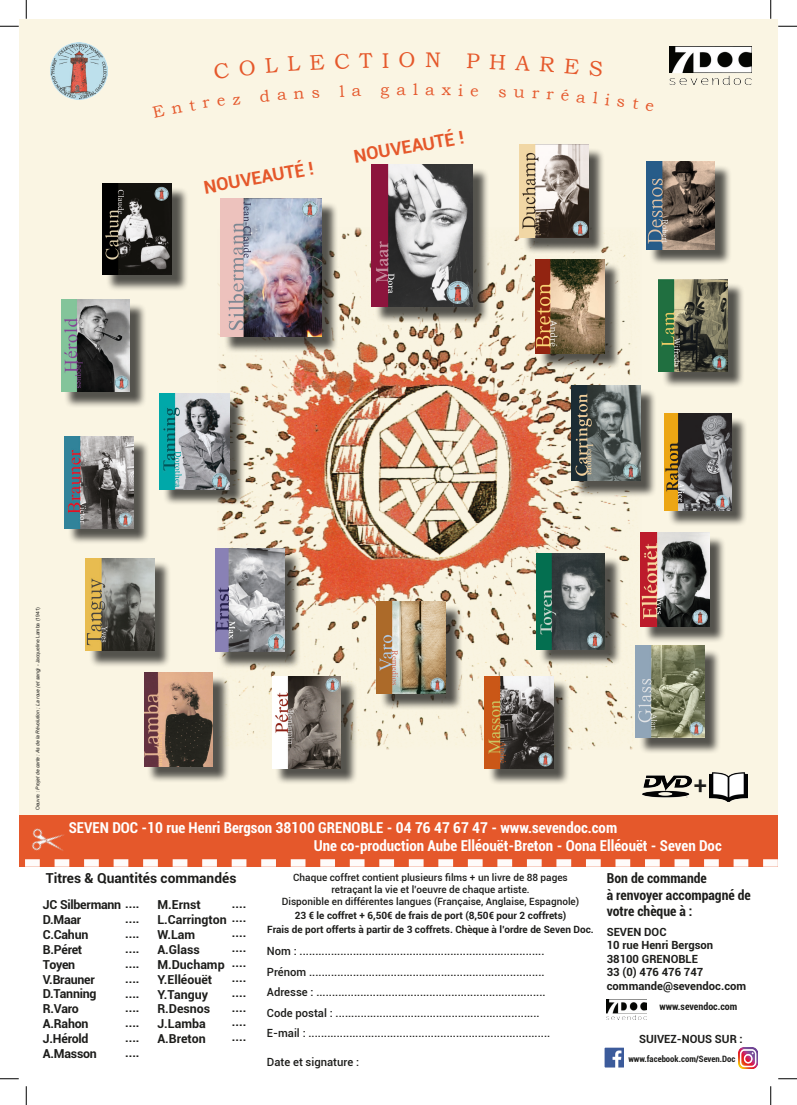
<style>
.page{position:relative;width:797px;height:1105px;background:#fff}
.page>*{position:absolute;margin:0;border:0;box-sizing:border-box;transform-origin:0 0}
.t1{font:500 23.75px "Roboto";color:#1d1d1b}
.t2{font:21.25px "Bookman Old Style";color:#e5582b}
.t3{font:700 17.88px "Roboto";color:#e5582b}
.t4{font:16.25px "Bookman Old Style";color:#e5582b}
.t5{font:700 condensed 15px "Roboto";color:#fff}
.t6{font:700 condensed 13.75px/16.5px "Roboto";color:#1d1d1b}
.t7{font:700 13.75px "Roboto";color:#1d1d1b}
.t8{font:700 12.38px "Roboto";letter-spacing:-.02em;color:#1d1d1b}
.t9{font:700 12.38px "Roboto";color:#1d1d1b}
.t10{font:500 11.25px "Roboto";color:#1d1d1b}
.t11{font:700 11.25px "Roboto";color:#1d1d1b}
.t12{font:500 10px "Roboto";color:#1d1d1b}
.t13{font:700 10px "Roboto";color:#1d1d1b}
.t14{font:700 condensed 10px "Roboto";color:#1d1d1b}
.t15{font:700 condensed 8.75px "Roboto";color:#1d1d1b}
.t16{font:italic 5px "Arial";color:#1d1d1b}
.s1{font-style:normal}
</style>
<div class="page">
<div style="left:19px;top:19px;width:758px;height:820px;background:#faf5e3"></div>
<img style="left:217px;top:227px;width:424px;height:522px">
<img style="left:51px;top:42px;width:37px;height:57px">
<img style="left:710px;top:46px;width:41px;height:38px">
<div style="left:19px;top:815px;width:758px;height:51px;background:#e5582b"></div>
<svg style="left:19px;top:859px;width:758px;height:8px"></svg>
<img style="left:607px;top:1000px;width:39px;height:20px">
<img style="left:642px;top:775px;width:50px;height:23px">
<img style="left:710px;top:772px;width:37px;height:30px">
<img style="left:22px;top:828px;width:52px;height:37px">
<div style="left:88px;top:19px;width:622px;height:177px;background:#fff;opacity:.95"></div>
<div style="left:146px;top:19px;width:527px;height:144px;background:#faf5e3"></div>
<div style="left:667px;top:417px;width:81px;height:110px;background:#1d1d1b;opacity:.75"></div>
<img style="left:664px;top:414px;width:67px;height:96px">
<div style="left:68px;top:440px;width:82px;height:105px;background:#1d1d1b;opacity:.75"></div>
<img style="left:64px;top:436px;width:69px;height:92px">
<div style="left:64px;top:303px;width:83px;height:106px;background:#1d1d1b;opacity:.75"></div>
<img style="left:61px;top:300px;width:69px;height:92px">
<div style="left:219px;top:552px;width:82px;height:117px;background:#1d1d1b;opacity:.75"></div>
<img style="left:215px;top:549px;width:69px;height:103px">
<div style="left:638px;top:648px;width:83px;height:107px;background:#1d1d1b;opacity:.75"></div>
<img style="left:635px;top:645px;width:69px;height:93px">
<div style="left:88px;top:561px;width:83px;height:107px;background:#1d1d1b;opacity:.75"></div>
<img style="left:85px;top:558px;width:69px;height:93px">
<div style="left:147px;top:676px;width:83px;height:107px;background:#1d1d1b;opacity:.75"></div>
<img style="left:144px;top:672px;width:69px;height:94px">
<div style="left:649px;top:165px;width:82px;height:101px;background:#1d1d1b;opacity:.75"></div>
<img style="left:646px;top:161px;width:69px;height:88px">
<div style="left:662px;top:282px;width:82px;height:106px;background:#1d1d1b;opacity:.75"></div>
<img style="left:659px;top:279px;width:68px;height:92px">
<div style="left:487px;top:680px;width:83px;height:106px;background:#1d1d1b;opacity:.75"></div>
<img style="left:484px;top:677px;width:69px;height:92px">
<div style="left:380px;top:605px;width:82px;height:106px;background:#1d1d1b;opacity:.75"></div>
<img style="left:377px;top:601px;width:69px;height:93px">
<div style="left:539px;top:557px;width:82px;height:109px;background:#1d1d1b;opacity:.75"></div>
<img style="left:536px;top:554px;width:69px;height:95px">
<div style="left:275px;top:680px;width:82px;height:105px;background:#1d1d1b;opacity:.75"></div>
<img style="left:272px;top:677px;width:69px;height:91px">
<div style="left:644px;top:535px;width:82px;height:108px;background:#1d1d1b;opacity:.75"></div>
<img style="left:640px;top:532px;width:69px;height:95px">
<div style="left:539px;top:263px;width:82px;height:107px;background:#1d1d1b;opacity:.75"></div>
<img style="left:535px;top:260px;width:69px;height:93px">
<div style="left:522px;top:147px;width:83px;height:107px;background:#1d1d1b;opacity:.75"></div>
<img style="left:519px;top:144px;width:69px;height:93px">
<div style="left:106px;top:186px;width:82px;height:106px;background:#1d1d1b;opacity:.75"></div>
<img style="left:103px;top:183px;width:69px;height:92px">
<div style="left:574px;top:388px;width:83px;height:110px;background:#1d1d1b;opacity:.75"></div>
<img style="left:571px;top:385px;width:69px;height:96px">
<div style="left:162px;top:397px;width:84px;height:109px;background:#1d1d1b;opacity:.75"></div>
<img style="left:159px;top:394px;width:70px;height:95px">
<div style="left:374px;top:168px;width:115px;height:155px;background:#1d1d1b;opacity:.75"></div>
<img style="left:371px;top:165px;width:102px;height:141px">
<div style="left:223px;top:201px;width:115px;height:152px;background:#1d1d1b;opacity:.75"></div>
<img style="left:220px;top:198px;width:102px;height:138px">
<img style="left:604px;top:1048px;width:20px;height:20px">
<img style="left:738px;top:1048px;width:19px;height:20px">
<svg style="left:0;top:25px;width:19px;height:2px"></svg>
<svg style="left:778px;top:25px;width:19px;height:2px"></svg>
<svg style="left:0;top:1078px;width:19px;height:1px"></svg>
<svg style="left:778px;top:1078px;width:19px;height:1px"></svg>
<svg style="left:25px;top:0;width:2px;height:19px"></svg>
<svg style="left:25px;top:1086px;width:2px;height:19px"></svg>
<svg style="left:770px;top:0;width:1px;height:19px"></svg>
<svg style="left:770px;top:1086px;width:1px;height:19px"></svg>
<p class="t2" style="left:398px;top:48px;width:19px">O</p>
<p class="t3" style="left:202px;top:175px;width:113px;rotate:-10deg">NOUVEAUTÉ !</p>
<p class="t4" style="left:396px;top:80px;width:40px">ala</p>
<p class="t3" style="left:352px;top:144px;width:113px;rotate:-10deg">NOUVEAUTÉ !</p>
<p class="t16" style="left:34px;top:810px;width:205px;rotate:-90deg"><span class="s1">Oeuvre :</span> Projet de carte : As de la Révolution ; La roue (et sang) <span class="s1">- Jacqueline Lamba (1941)</span></p>
<p class="t1" style="left:693px;top:769px;width:15px">+</p>
<p class="t5" style="left:69px;top:817px;width:550px">SEVEN DOC -10 rue Henri Bergson 38100 GRENOBLE - 04 76 47 67 47 - www.sevendoc.com</p>
<p class="t5" style="left:314px;top:835px;width:409px">Une co-production Aube Elléouët-Breton - Oona Elléouët - Seven Doc</p>
<p class="t7" style="left:46px;top:868px;width:192px">Titres &amp; Quantités commandés</p>
<p class="t8" style="left:43px;top:896px;width:98px">JC Silbermann ....</p>
<p class="t8" style="left:43px;top:911px;width:40px">D.Maar</p>
<p class="t8" style="left:43px;top:926px;width:47px">C.Cahun</p>
<p class="t8" style="left:43px;top:941px;width:41px">B.Péret</p>
<p class="t8" style="left:43px;top:956px;width:34px">Toyen</p>
<p class="t8" style="left:43px;top:970px;width:53px">V.Brauner</p>
<p class="t8" style="left:43px;top:985px;width:55px">D.Tanning</p>
<p class="t8" style="left:43px;top:1000px;width:37px">R.Varo</p>
<p class="t8" style="left:43px;top:1015px;width:47px">A.Rahon</p>
<p class="t8" style="left:43px;top:1030px;width:47px">J.Hérold</p>
<p class="t8" style="left:43px;top:1045px;width:55px">A.Masson</p>
<p class="t8" style="left:125px;top:910px;width:16px">....</p>
<p class="t8" style="left:125px;top:925px;width:16px">....</p>
<p class="t8" style="left:125px;top:940px;width:16px">....</p>
<p class="t8" style="left:125px;top:955px;width:16px">....</p>
<p class="t8" style="left:125px;top:969px;width:16px">....</p>
<p class="t8" style="left:125px;top:984px;width:16px">....</p>
<p class="t8" style="left:125px;top:999px;width:16px">....</p>
<p class="t8" style="left:125px;top:1014px;width:16px">....</p>
<p class="t8" style="left:125px;top:1029px;width:16px">....</p>
<p class="t8" style="left:125px;top:1044px;width:16px">....</p>
<p class="t8" style="left:157px;top:896px;width:45px">M.Ernst</p>
<p class="t9" style="left:157px;top:911px;width:71px">L.Carrington</p>
<p class="t8" style="left:157px;top:926px;width:39px">W.Lam</p>
<p class="t8" style="left:157px;top:941px;width:44px">A.Glass</p>
<p class="t9" style="left:157px;top:956px;width:69px">M.Duchamp</p>
<p class="t9" style="left:157px;top:970px;width:56px">Y.Elléouët</p>
<p class="t8" style="left:157px;top:985px;width:52px">Y.Tanguy</p>
<p class="t8" style="left:157px;top:1000px;width:54px">R.Desnos</p>
<p class="t8" style="left:157px;top:1015px;width:50px">J.Lamba</p>
<p class="t8" style="left:157px;top:1030px;width:50px">A.Breton</p>
<p class="t8" style="left:232px;top:894px;width:16px">....</p>
<p class="t8" style="left:232px;top:909px;width:16px">....</p>
<p class="t8" style="left:232px;top:924px;width:16px">....</p>
<p class="t8" style="left:232px;top:939px;width:16px">....</p>
<p class="t8" style="left:232px;top:954px;width:16px">....</p>
<p class="t8" style="left:232px;top:969px;width:16px">....</p>
<p class="t8" style="left:232px;top:983px;width:16px">....</p>
<p class="t8" style="left:232px;top:998px;width:16px">....</p>
<p class="t8" style="left:232px;top:1013px;width:16px">....</p>
<p class="t8" style="left:232px;top:1028px;width:16px">....</p>
<p class="t12" style="left:293px;top:871px;width:276px">Chaque coffret contient plusieurs films + un livre de 88 pages</p>
<p class="t12" style="left:331px;top:883px;width:200px">retraçant la vie et l’oeuvre de chaque artiste.</p>
<p class="t12" style="left:282px;top:895px;width:299px">Disponible en différentes langues (Française, Anglaise, Espagnole)</p>
<p class="t13" style="left:295px;top:909px;width:273px">23 € le coffret + 6,50€ de frais de port (8,50€ pour 2 coffrets)</p>
<p class="t13" style="left:267px;top:922px;width:328px">Frais de port offerts à partir de 3 coffrets. Chèque à l’ordre de Seven Doc.</p>
<p class="t10" style="left:267px;top:943px;width:279px">Nom : ..............................................................................</p>
<p class="t10" style="left:267px;top:964px;width:279px">Prénom ...........................................................................</p>
<p class="t10" style="left:267px;top:984px;width:280px">Adresse : .........................................................................</p>
<p class="t10" style="left:267px;top:1005px;width:274px">Code postal : .................................................................</p>
<p class="t10" style="left:267px;top:1025px;width:285px">E-mail : .............................................................................</p>
<p class="t10" style="left:267px;top:1054px;width:94px">Date et signature :</p>
<p class="t6" style="left:606px;top:870px;width:102px">Bon de commande</p>
<p class="t6" style="left:606px;top:886px;width:146px">à renvoyer accompagné de votre chèque à :</p>
<p class="t11" style="left:606px;top:924px;width:61px">SEVEN DOC</p>
<p class="t11" style="left:606px;top:937px;width:108px">10 rue Henri Bergson</p>
<p class="t11" style="left:606px;top:951px;width:93px">38100 GRENOBLE</p>
<p class="t11" style="left:606px;top:964px;width:98px">33 (0) 476 476 747</p>
<p class="t11" style="left:606px;top:978px;width:141px">commande@sevendoc.com</p>
<p class="t14" style="left:659px;top:999px;width:79px">www.sevendoc.com</p>
<p class="t11" style="left:639px;top:1031px;width:105px">SUIVEZ-NOUS SUR :</p>
<p class="t15" style="left:628px;top:1053px;width:108px">www.facebook.com/Seven.Doc</p>
</div>
